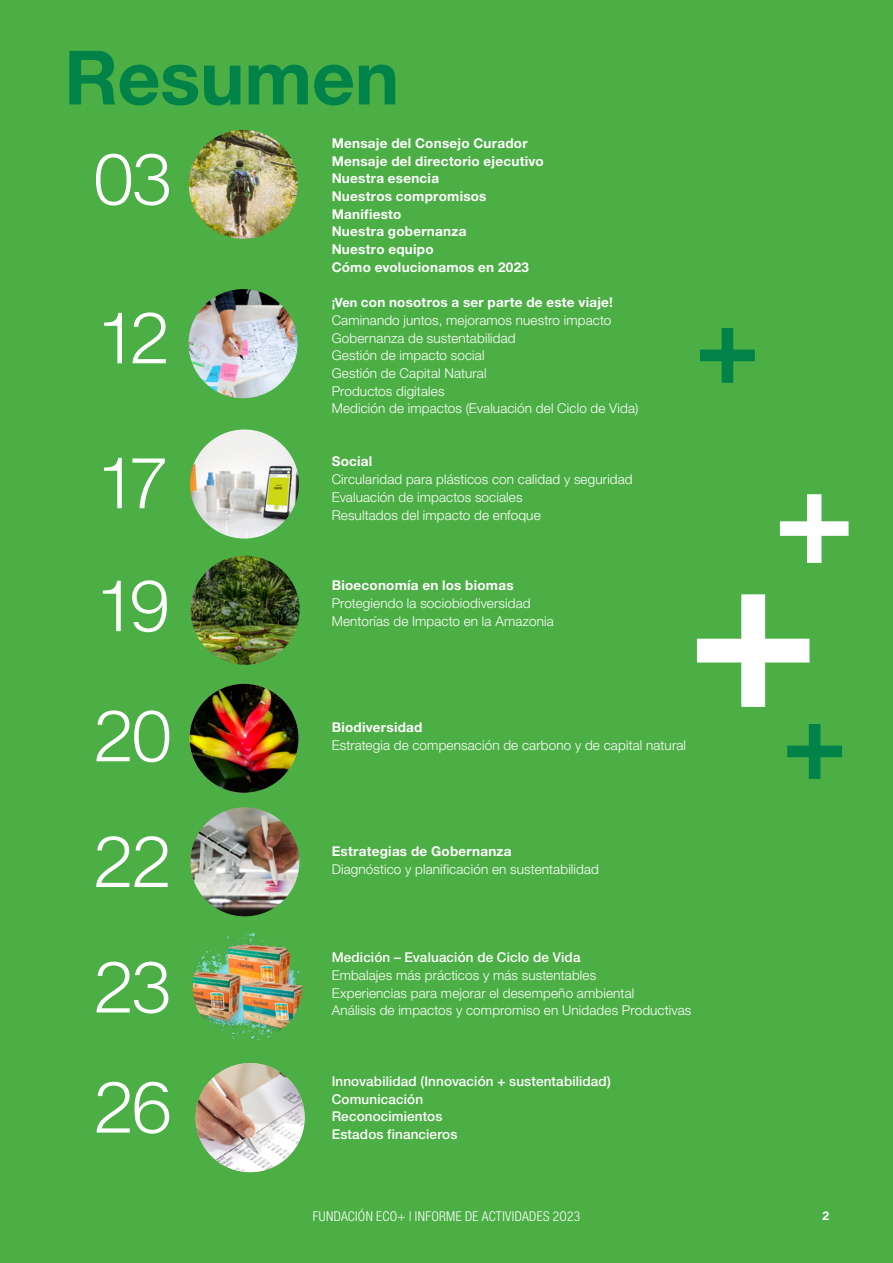
<style>
.page{position:relative;width:893px;height:1263px;background:#4caf45}
.page>*{position:absolute;margin:0;border:0;box-sizing:border-box;transform-origin:0 0}
.t1{font:700 135.9px "Helvetica Finanz Std";color:#fff}
.t2{font:700 108.75px "Helvetica Finanz Std";color:#008248}
.t3{font:700 75px "Helvetica Finanz Std";letter-spacing:-.005em;color:#008248}
.t4{font:300 72px/122.7px "Helvetica Finanz Std";letter-spacing:-.035em;color:#fff}
.t5{font:300 13.5px/17.7px "Helvetica Finanz Std";letter-spacing:.01em;color:#fff}
.t6{font:700 13.5px/17.7px "Helvetica Finanz Std";letter-spacing:.02em;color:#fff}
.t7{font:500 13.5px/17.7px "Helvetica Finanz Std";letter-spacing:.01em;color:#fff}
.t8{font:300 condensed 13.5px "Helvetica Finanz Std";letter-spacing:.02em;color:#fff}
.t9{font:700 12px "Helvetica Finanz Std";color:#fff}
.s1{font-weight:700;font-size:12.75px}
.s2{font-weight:700}
</style>
<div class="page">
<img style="left:190px;top:807px;width:109px;height:109px;border-radius:55px">
<img style="left:189px;top:130px;width:109px;height:109px;border-radius:55px">
<img style="left:189px;top:289px;width:109px;height:109px;border-radius:55px">
<img style="left:190px;top:429px;width:109px;height:109px;border-radius:55px">
<img style="left:190px;top:684px;width:109px;height:109px;border-radius:55px">
<img style="left:191px;top:556px;width:109px;height:109px;border-radius:55px">
<img style="left:193px;top:933px;width:109px;height:109px;border-radius:55px">
<img style="left:196px;top:1063px;width:109px;height:109px;border-radius:55px">
<h3 class="t3" style="left:64px;top:33px;width:337px">Resumen</h3>
<p class="t6" style="left:332px;top:134px;width:214px">Mensaje del Consejo Curador<br>Mensaje del directorio ejecutivo<br>Nuestra esencia<br>Nuestros compromisos<br>Manifiesto<br>Nuestra gobernanza<br>Nuestro equipo<br>Cómo evolucionamos en 2023</p>
<p class="t5" style="left:332px;top:293px;width:308px"><span class="s1">¡Ven</span> <span class="s2">con nosotros a ser parte de este viaje!<br></span>Caminando juntos, mejoramos nuestro impacto Gobernanza de sustentabilidad<br>Gestión de impacto social<br>Gestión de Capital Natural<br>Productos digitales<br>Medición de impactos (Evaluación del Ciclo de Vida)</p>
<h3 class="t4" style="left:93px;top:117px;width:80px">03</h3>
<h3 class="t4" style="left:97px;top:275px;width:75px">12</h3>
<h2 class="t2" style="left:695px;top:279px;width:67px">+</h2>
<h3 class="t4" style="left:96px;top:420px;width:75px">17<br>19</h3>
<h3 class="t4" style="left:94px;top:673px;width:79px">20</h3>
<p class="t6" style="left:332px;top:453px;width:42px">Social</p>
<p class="t5" style="left:332px;top:470px;width:302px">Circularidad para plásticos con calidad y seguridad<br>Evaluación de impactos sociales<br>Resultados del impacto de enfoque</p>
<p class="t6" style="left:332px;top:576px;width:184px">Bioeconomía en los biomas</p>
<p class="t5" style="left:332px;top:594px;width:224px">Protegiendo la sociobiodiversidad<br>Mentorías de Impacto en la Amazonia</p>
<p class="t6" style="left:332px;top:718px;width:92px">Biodiversidad</p>
<p class="t5" style="left:332px;top:736px;width:356px">Estrategia de compensación de carbono y de capital natural</p>
<h1 class="t1" style="left:773px;top:433px;width:83px">+</h1>
<h2 class="t2" style="left:686px;top:675px;width:162px">+<sup>+</sup></h2>
<h3 class="t4" style="left:94px;top:799px;width:80px;text-align:justify">22<br>23<br>26</h3>
<p class="t6" style="left:332px;top:842px;width:181px">Estrategias de Gobernanza</p>
<p class="t5" style="left:332px;top:860px;width:269px">Diagnóstico y planificación en sustentabilidad</p>
<p class="t7" style="left:332px;top:948px;width:250px">Medición – Evaluación de Ciclo de Vida</p>
<p class="t5" style="left:332px;top:966px;width:361px">Embalajes más prácticos y más sustentables<br>Experiencias para mejorar el desempeño ambiental<br>Análisis de impactos y compromiso en Unidades Productivas</p>
<p class="t7" style="left:332px;top:1072px;width:281px">Innovabilidad (Innovación + sustentabilidad)<br>Comunicación<br>Reconocimientos<br>Estados financieros</p>
<p class="t8" style="left:313px;top:1208px;width:269px">FUNDACIÓN ECO+ | INFORME DE ACTIVIDADES 2O23</p>
<p class="t9" style="left:822px;top:1208px;width:8px">2</p>
</div>
